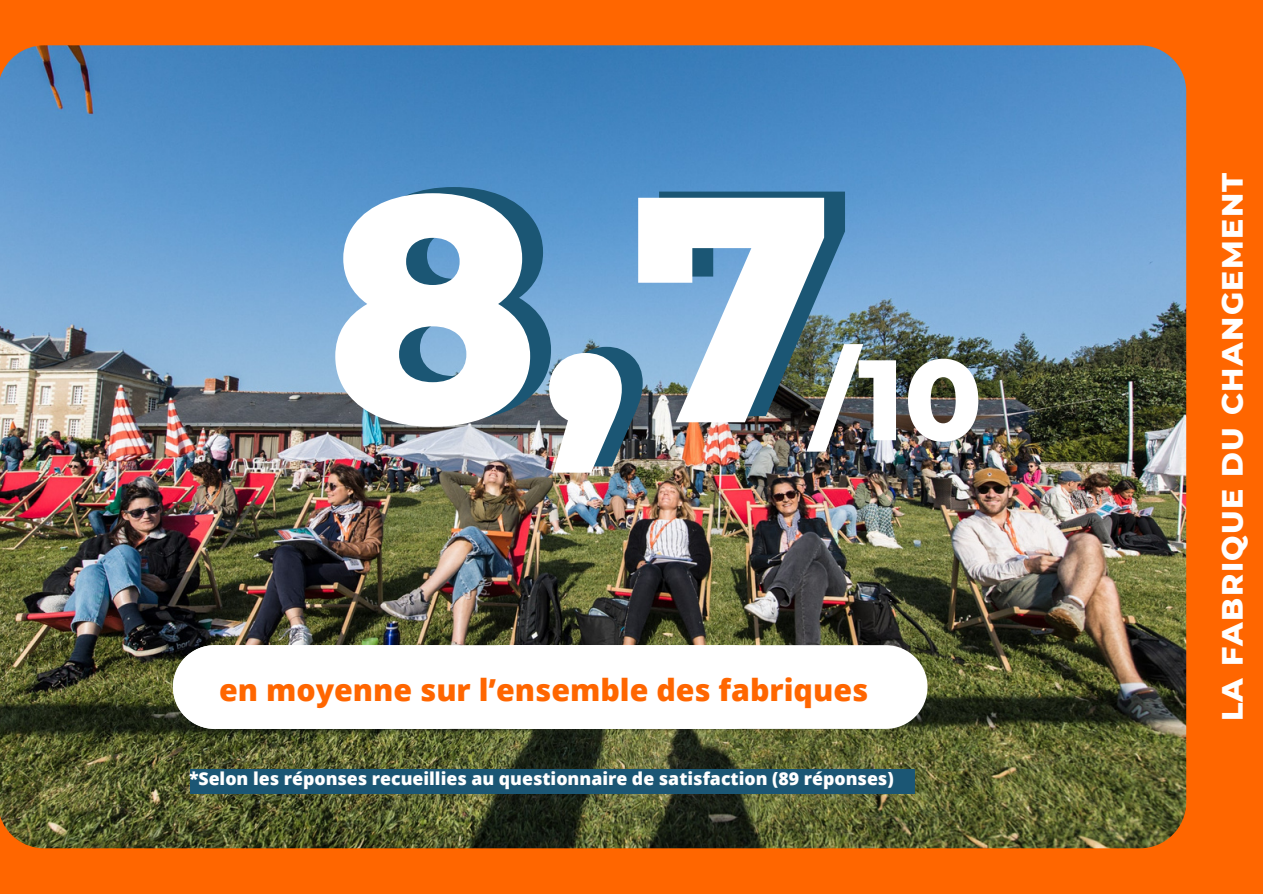
<style>
.page{position:relative;width:1263px;height:894px;background:#fff}
.page>*{position:absolute;margin:0;border:0;box-sizing:border-box;transform-origin:0 0}
.t1{font:800 320.55px "Montserrat";color:#fff}
.t2{font:800 114px "Montserrat";color:#fff}
.t3{font:800 30.3px "Open Sans";color:#f60}
.t4{font:800 30px "Montserrat";letter-spacing:.05em;color:#fff}
.t5{font:800 17.7px "Open Sans";color:#fff}
</style>
<div class="page">
<div style="left:0;top:0;width:1263px;height:893px;background:#f60"></div>
<img style="left:0;top:45px;width:1186px;height:803px">
<div style="left:190px;top:769px;width:724px;height:24px;background:#1b5674"></div>
<div style="left:173px;top:645px;width:312px;height:83px;background:#fff;border-radius:42px"></div>
<div style="left:462px;top:645px;width:465px;height:83px;background:#fff;border-radius:42px"></div>
<h2 class="t1" style="left:326px;top:112px;width:509px">8,7</h2>
<h3 class="t2" style="left:811px;top:330px;width:173px">/10</h3>
<p class="t3" style="left:219px;top:668px;width:651px">en moyenne sur l’ensemble des fabriques</p>
<h4 class="t5" style="left:189px;top:766px;width:706px">*Selon les réponses recueillies au questionnaire de satisfaction (89 réponses)</h4>
<p class="t4" style="left:1214px;top:721px;width:550px;rotate:-90deg">LA FABRIQUE DU CHANGEMENT</p>
</div>
